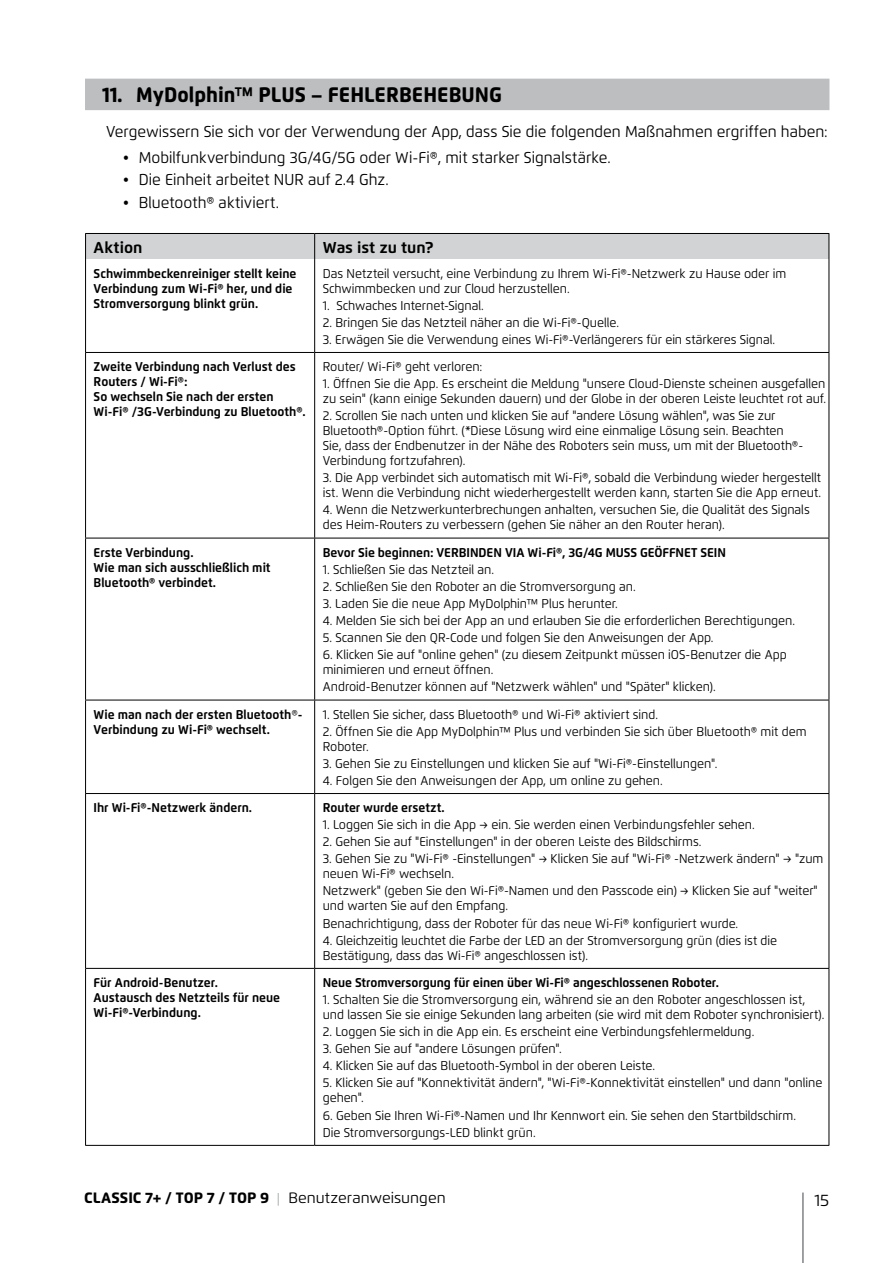
<style>
.page{position:relative;width:893px;height:1263px;background:#fff}
.page>*{position:absolute;margin:0;border:0;box-sizing:border-box;transform-origin:0 0}
.t1{font:800 21px "Flexo";color:#000;scale:.95 1}
.t2{font:16.5px "Flexo";color:#000}
.t3{font:15.75px "Flexo";color:#000;scale:.95 1}
.t4{font:700 15.75px "Flexo";color:#000}
.t5{font:800 15px "Flexo";color:#000}
.t6{font:12.75px/15px "Flexo";letter-spacing:-.005em;color:#000;scale:.95 1}
.t7{font:700 12.75px/15px "Flexo";color:#000;scale:.95 1}
.s1{font-weight:400}
.s2{font-weight:300;font-size:13.5px;color:#939598}
</style>
<div class="page">
<hr style="left:802px;top:1192px;width:2px;height:71px;background:#808285">
<div style="left:85px;top:79px;width:744px;height:31px;background:#bcbec0"></div>
<hr style="left:85px;top:259px;width:1px;height:93px;background:#000">
<hr style="left:314px;top:259px;width:1px;height:93px;background:#000">
<hr style="left:829px;top:259px;width:1px;height:93px;background:#000">
<hr style="left:85px;top:352px;width:230px;height:1px;background:#000">
<hr style="left:85px;top:353px;width:1px;height:185px;background:#000">
<hr style="left:315px;top:352px;width:514px;height:1px;background:#000">
<hr style="left:314px;top:353px;width:1px;height:185px;background:#000">
<hr style="left:829px;top:353px;width:1px;height:185px;background:#000">
<hr style="left:85px;top:538px;width:230px;height:1px;background:#000">
<hr style="left:85px;top:538px;width:1px;height:162px;background:#000">
<hr style="left:315px;top:538px;width:514px;height:1px;background:#000">
<hr style="left:314px;top:538px;width:1px;height:162px;background:#000">
<hr style="left:829px;top:538px;width:1px;height:162px;background:#000">
<hr style="left:85px;top:700px;width:230px;height:1px;background:#000">
<hr style="left:85px;top:700px;width:1px;height:93px;background:#000">
<hr style="left:315px;top:700px;width:514px;height:1px;background:#000">
<hr style="left:314px;top:700px;width:1px;height:93px;background:#000">
<hr style="left:829px;top:700px;width:1px;height:93px;background:#000">
<hr style="left:85px;top:793px;width:230px;height:1px;background:#000">
<hr style="left:85px;top:794px;width:1px;height:174px;background:#000">
<hr style="left:315px;top:793px;width:514px;height:1px;background:#000">
<hr style="left:314px;top:794px;width:1px;height:174px;background:#000">
<hr style="left:829px;top:794px;width:1px;height:174px;background:#000">
<hr style="left:85px;top:968px;width:230px;height:1px;background:#000">
<hr style="left:85px;top:969px;width:1px;height:176px;background:#000">
<hr style="left:315px;top:968px;width:514px;height:1px;background:#000">
<hr style="left:314px;top:969px;width:1px;height:176px;background:#000">
<hr style="left:829px;top:969px;width:1px;height:176px;background:#000">
<hr style="left:85px;top:1145px;width:230px;height:1px;background:#000">
<hr style="left:315px;top:1145px;width:514px;height:1px;background:#000">
<div style="left:85px;top:233px;width:745px;height:26px;background:#d1d3d4"></div>
<h1 class="t1" style="left:102px;top:81px;width:422px">11. MyDolphin™ PLUS – FEHLERBEHEBUNG</h1>
<p class="t3" style="left:106px;top:122px;width:761px">Vergewissern Sie sich vor der Verwendung der App, dass Sie die folgenden Maßnahmen ergriffen haben:</p>
<p class="t3" style="left:123px;top:148px;width:515px">• Mobilfunkverbindung 3G/4G/5G oder Wi-Fi®, mit starker Signalstärke.</p>
<p class="t3" style="left:123px;top:170px;width:281px">• Die Einheit arbeitet NUR auf 2.4 Ghz.</p>
<p class="t3" style="left:123px;top:193px;width:166px">• Bluetooth® aktiviert.</p>
<p class="t4" style="left:94px;top:237px;width:50px">Aktion</p>
<p class="t4" style="left:323px;top:237px;width:112px">Was ist zu tun?</p>
<p class="t7" style="left:94px;top:266px;width:215px">Schwimmbeckenreiniger stellt keine<br>Verbindung zum Wi-Fi® her, und die<br>Stromversorgung blinkt grün.</p>
<p class="t6" style="left:323px;top:266px;width:489px">Das Netzteil versucht, eine Verbindung zu Ihrem Wi-Fi®-Netzwerk zu Hause oder im<br>Schwimmbecken und zur Cloud herzustellen.</p>
<p class="t6" style="left:323px;top:298px;width:171px">1. Schwaches Internet-Signal.</p>
<p class="t6" style="left:323px;top:315px;width:313px">2. Bringen Sie das Netzteil näher an die Wi-Fi®-Quelle.</p>
<p class="t6" style="left:323px;top:332px;width:478px">3. Erwägen Sie die Verwendung eines Wi-Fi®-Verlängerers für ein stärkeres Signal.</p>
<p class="t7" style="left:94px;top:359px;width:225px">Zweite Verbindung nach Verlust des<br>Routers / Wi-Fi®:<br>So wechseln Sie nach der ersten<br>Wi-Fi® /3G-Verbindung zu Bluetooth®.</p>
<p class="t6" style="left:323px;top:359px;width:169px">Router/ Wi-Fi® geht verloren:</p>
<p class="t6" style="left:323px;top:376px;width:531px">1. Öffnen Sie die App. Es erscheint die Meldung "unsere Cloud-Dienste scheinen ausgefallen zu sein" (kann einige Sekunden dauern) und der Globe in der oberen Leiste leuchtet rot auf.</p>
<p class="t6" style="left:323px;top:408px;width:507px">2. Scrollen Sie nach unten und klicken Sie auf "andere Lösung wählen", was Sie zur Bluetooth®-Option führt. (*Diese Lösung wird eine einmalige Lösung sein. Beachten Sie, dass der Endbenutzer in der Nähe des Roboters sein muss, um mit der Bluetooth®- Verbindung fortzufahren).</p>
<p class="t6" style="left:323px;top:470px;width:526px">3. Die App verbindet sich automatisch mit Wi-Fi®, sobald die Verbindung wieder hergestellt ist. Wenn die Verbindung nicht wiederhergestellt werden kann, starten Sie die App erneut.</p>
<p class="t6" style="left:323px;top:502px;width:514px">4. Wenn die Netzwerkunterbrechungen anhalten, versuchen Sie, die Qualität des Signals des Heim-Routers zu verbessern (gehen Sie näher an den Router heran).</p>
<p class="t7" style="left:94px;top:544px;width:188px">Erste Verbindung.<br>Wie man sich ausschließlich mit<br>Bluetooth® verbindet.</p>
<p class="t7" style="left:323px;top:544px;width:426px">Bevor Sie beginnen: VERBINDEN VIA Wi-Fi®, 3G/4G MUSS GEÖFFNET SEIN</p>
<p class="t6" style="left:323px;top:562px;width:182px">1. Schließen Sie das Netzteil an.</p>
<p class="t6" style="left:323px;top:579px;width:331px">2. Schließen Sie den Roboter an die Stromversorgung an.</p>
<p class="t6" style="left:323px;top:596px;width:312px">3. Laden Sie die neue App MyDolphin™ Plus herunter.</p>
<p class="t6" style="left:323px;top:613px;width:499px">4. Melden Sie sich bei der App an und erlauben Sie die erforderlichen Berechtigungen.</p>
<p class="t6" style="left:323px;top:630px;width:413px">5. Scannen Sie den QR-Code und folgen Sie den Anweisungen der App.</p>
<p class="t6" style="left:323px;top:647px;width:490px">6. Klicken Sie auf "online gehen" (zu diesem Zeitpunkt müssen iOS-Benutzer die App minimieren und erneut öffnen.</p>
<p class="t6" style="left:323px;top:679px;width:415px">Android-Benutzer können auf "Netzwerk wählen" und "Später" klicken).</p>
<p class="t7" style="left:94px;top:706px;width:221px">Wie man nach der ersten Bluetooth<span class="s1">®</span>-<br>Verbindung zu Wi-Fi® wechselt.</p>
<p class="t6" style="left:323px;top:706px;width:354px">1. Stellen Sie sicher, dass Bluetooth® und Wi-Fi® aktiviert sind.</p>
<p class="t6" style="left:323px;top:724px;width:511px">2. Öffnen Sie die App MyDolphin™ Plus und verbinden Sie sich über Bluetooth® mit dem<br>Roboter.</p>
<p class="t6" style="left:323px;top:756px;width:417px">3. Gehen Sie zu Einstellungen und klicken Sie auf "Wi-Fi®-Einstellungen".</p>
<p class="t6" style="left:323px;top:773px;width:359px">4. Folgen Sie den Anweisungen der App, um online zu gehen.</p>
<p class="t7" style="left:94px;top:800px;width:168px">Ihr Wi-Fi®-Netzwerk ändern.</p>
<p class="t7" style="left:323px;top:800px;width:130px">Router wurde ersetzt.</p>
<p class="t6" style="left:323px;top:817px;width:456px">1. Loggen Sie sich in die App → ein. Sie werden einen Verbindungsfehler sehen.</p>
<p class="t6" style="left:323px;top:834px;width:400px">2. Gehen Sie auf "Einstellungen" in der oberen Leiste des Bildschirms.</p>
<p class="t6" style="left:323px;top:851px;width:529px">3. Gehen Sie zu "Wi-Fi® -Einstellungen" → Klicken Sie auf "Wi-Fi® -Netzwerk ändern" → "zum neuen Wi-Fi® wechseln.</p>
<p class="t6" style="left:323px;top:883px;width:522px">Netzwerk" (geben Sie den Wi-Fi®-Namen und den Passcode ein) → Klicken Sie auf "weiter" und warten Sie auf den Empfang.</p>
<p class="t6" style="left:323px;top:916px;width:439px">Benachrichtigung, dass der Roboter für das neue Wi-Fi® konfiguriert wurde.</p>
<p class="t6" style="left:323px;top:933px;width:480px">4. Gleichzeitig leuchtet die Farbe der LED an der Stromversorgung grün (dies ist die<br>Bestätigung, dass das Wi-Fi® angeschlossen ist).</p>
<p class="t7" style="left:94px;top:975px;width:198px">Für Android-Benutzer.<br>Austausch des Netzteils für neue<br>Wi-Fi®-Verbindung.</p>
<p class="t7" style="left:323px;top:975px;width:418px">Neue Stromversorgung für einen über Wi-Fi® angeschlossenen Roboter.</p>
<p class="t6" style="left:323px;top:992px;width:529px">1. Schalten Sie die Stromversorgung ein, während sie an den Roboter angeschlossen ist, und lassen Sie sie einige Sekunden lang arbeiten (sie wird mit dem Roboter synchronisiert).</p>
<p class="t6" style="left:323px;top:1024px;width:456px">2. Loggen Sie sich in die App ein. Es erscheint eine Verbindungsfehlermeldung.</p>
<p class="t6" style="left:323px;top:1041px;width:253px">3. Gehen Sie auf "andere Lösungen prüfen".</p>
<p class="t6" style="left:323px;top:1058px;width:351px">4. Klicken Sie auf das Bluetooth-Symbol in der oberen Leiste.</p>
<p class="t6" style="left:323px;top:1075px;width:527px">5. Klicken Sie auf "Konnektivität ändern", "Wi-Fi®-Konnektivität einstellen" und dann "online gehen".</p>
<p class="t6" style="left:323px;top:1106px;width:500px;line-height:17.1px">6. Geben Sie Ihren Wi-Fi®-Namen und Ihr Kennwort ein. Sie sehen den Startbildschirm.<br>Die Stromversorgungs-LED blinkt grün.</p>
<p class="t5" style="left:84px;top:1188px;width:363px">CLASSIC 7+ / TOP 7 / TOP 9 <span class="s2">|</span> <span class="s1">Benutzeranweisungen</span></p>
<p class="t2" style="left:814px;top:1190px;width:16px">15</p>
</div>
